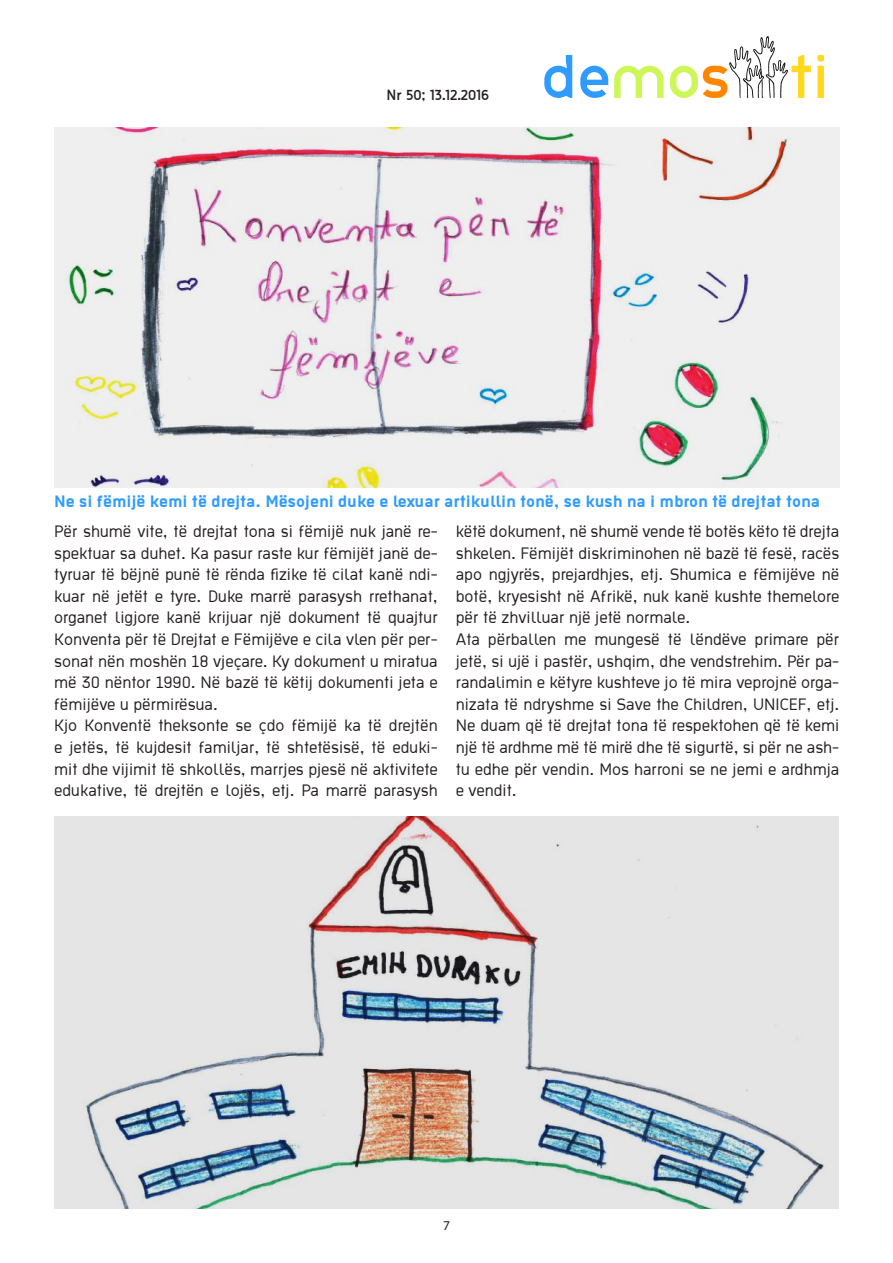
<style>
.page{position:relative;width:893px;height:1263px;background:#fff}
.page>*{position:absolute;margin:0;border:0;box-sizing:border-box;transform-origin:0 0}
.t1{font:18px/21.6px "Ekstropia";color:#241f1f}
.t2{font:700 18px "Ekstropia";color:#309bff}
.t3{font:13.5px "Thelbi Kujtesa";color:#241f1f}
.t4{font:13.5px "Myriad Pro";color:#241f1f}
</style>
<div class="page">
<svg style="left:544px;top:55px;width:28px;height:43px"></svg>
<svg style="left:580px;top:66px;width:28px;height:32px"></svg>
<svg style="left:614px;top:66px;width:50px;height:32px"></svg>
<svg style="left:817px;top:55px;width:7px;height:43px"></svg>
<svg style="left:670px;top:36px;width:141px;height:62px"></svg>
<img style="left:54px;top:127px;width:785px;height:360px">
<img style="left:54px;top:817px;width:785px;height:392px">
<p class="t3" style="left:386px;top:85px;width:104px">Nr 50; 13.12.2016</p>
<p class="t2" style="left:54px;top:490px;width:767px">Ne si fëmijë kemi të drejta. Mësojeni duke e lexuar artikullin tonë, se kush na i mbron të drejtat tona</p>
<p class="t1" style="left:54px;top:520px;width:385px">Për shumë vite, të drejtat tona si fëmijë nuk janë re&shy;spektuar sa duhet. Ka pasur raste kur fëmijët janë de&shy;tyruar të bëjnë punë të rënda fizike të cilat kanë ndi&shy;kuar në jetët e tyre. Duke marrë parasysh rrethanat, organet ligjore kanë krijuar një dokument të quajtur Konventa për të Drejtat e Fëmijëve e cila vlen për per&shy;sonat nën moshën 18 vjeçare. Ky dokument u miratua më 30 nëntor 1990. Në bazë të këtij dokumenti jeta e fëmijëve u përmirësua.<br>Kjo Konventë theksonte se çdo fëmijë ka të drejtën e jetës, të kujdesit familjar, të shtetësisë, të eduki&shy;mit dhe vijimit të shkollës, marrjes pjesë në aktivitete edukative, të drejtën e lojës, etj. Pa marrë parasysh</p>
<p class="t1" style="left:456px;top:520px;width:385px">këtë dokument, në shumë vende të botës këto të drejta shkelen. Fëmijët diskriminohen në bazë të fesë, racës apo ngjyrës, prejardhjes, etj. Shumica e fëmijëve në botë, kryesisht në Afrikë, nuk kanë kushte themelore për të zhvilluar një jetë normale.<br>Ata përballen me mungesë të lëndëve primare për jetë, si ujë i pastër, ushqim, dhe vendstrehim. Për pa&shy;randalimin e këtyre kushteve jo të mira veprojnë orga&shy;nizata të ndryshme si Save the Children, UNICEF, etj.<br>Ne duam që të drejtat tona të respektohen që të kemi një të ardhme më të mirë dhe të sigurtë, si për ne ash&shy;tu edhe për vendin. Mos harroni se ne jemi e ardhmja e vendit.</p>
<p class="t4" style="left:443px;top:1217px;width:8px">7</p>
</div>
